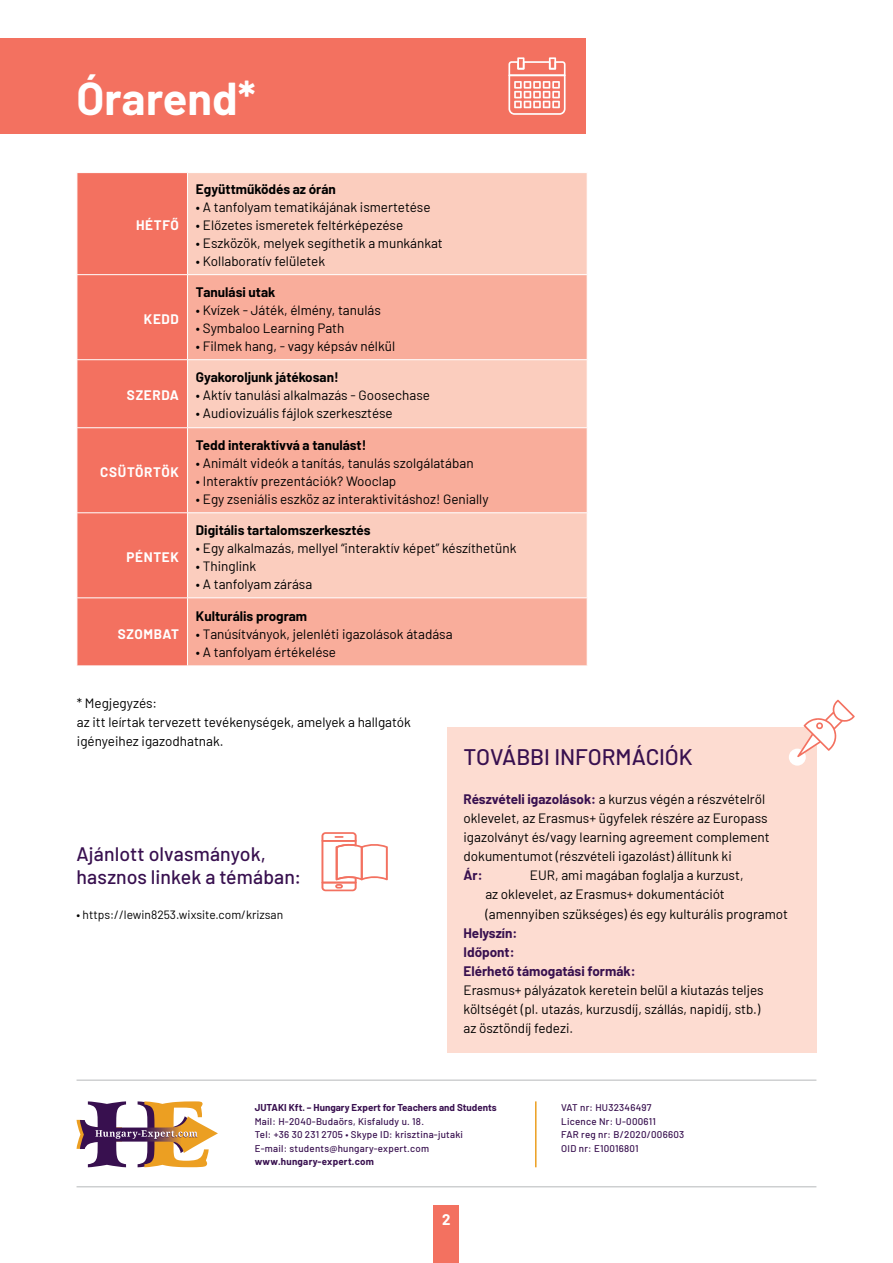
<style>
.page{position:relative;width:893px;height:1263px;background:#fff}
.page>*{position:absolute;margin:0;border:0;box-sizing:border-box;transform-origin:0 0}
.t1{font:700 45px "Barlow";color:#fff}
.t2{font:500 22.5px "Barlow";letter-spacing:-.005em;color:#38104f}
.t3{font:500 19.5px/22.5px "Barlow";letter-spacing:.005em;color:#38104f}
.t4{font:700 15px "Barlow";color:#fff}
.t5{font:13.5px/19.2px "Barlow";color:#000}
.t6{font:700 13.5px "Barlow";color:#000}
.t7{font:700 13.5px/19.2px "Barlow";color:#38104f}
.t8{font:700 13.5px "Barlow";letter-spacing:.05em;color:#fff}
.t9{font:12px "Barlow";color:#000}
.t10{font:500 9.75px/13.5px "Barlow";letter-spacing:.025em;color:#38104f}
.t11{font:700 9.75px "Barlow";color:#38104f}
.t12{font:700 9.75px "Barlow";letter-spacing:.025em;color:#38104f}
.s1{font-weight:700;color:#38104f}
</style>
<div class="page">
<div style="left:447px;top:727px;width:369px;height:326px;background:#fddcd1"></div>
<div style="left:0;top:38px;width:585px;height:96px;background:#f37160"></div>
<div style="left:434px;top:1205px;width:25px;height:58px;background:#f37160"></div>
<div style="left:789px;top:749px;width:17px;height:17px;background:#fff;border-radius:50%"></div>
<svg style="left:797px;top:700px;width:58px;height:57px"></svg>
<div style="left:78px;top:173px;width:109px;height:492px;background:#f37160"></div>
<div style="left:188px;top:173px;width:399px;height:101px;background:#fbcdbe"></div>
<svg style="left:188px;top:275px;width:399px;height:390px;background:#f9b9a8"></svg>
<hr style="left:77px;top:274px;width:110px;height:1px;background:#fff">
<hr style="left:77px;top:359px;width:110px;height:1px;background:#fff">
<hr style="left:187px;top:359px;width:401px;height:1px;background:#fff">
<hr style="left:77px;top:427px;width:110px;height:1px;background:#fff">
<hr style="left:187px;top:427px;width:401px;height:1px;background:#fff">
<hr style="left:77px;top:512px;width:110px;height:1px;background:#fff">
<hr style="left:187px;top:512px;width:401px;height:1px;background:#fff">
<hr style="left:77px;top:597px;width:110px;height:1px;background:#fff">
<hr style="left:187px;top:597px;width:401px;height:1px;background:#fff">
<hr style="left:535px;top:1101px;width:1px;height:66px;background:#ec9f22">
<hr style="left:77px;top:1080px;width:739px;height:1px;background:#b6b8ba">
<hr style="left:77px;top:1186px;width:739px;height:1px;background:#b6b8ba">
<svg style="left:77px;top:1101px;width:141px;height:66px"></svg>
<svg style="left:508px;top:57px;width:58px;height:58px"></svg>
<svg style="left:321px;top:832px;width:67px;height:59px"></svg>
<h1 class="t1" style="left:77px;top:65px;width:181px">Órarend*</h1>
<p class="t8" style="left:136px;top:216px;width:44px">HÉTFŐ</p>
<p class="t8" style="left:144px;top:309px;width:37px">KEDD</p>
<p class="t8" style="left:127px;top:386px;width:53px">SZERDA</p>
<p class="t8" style="left:100px;top:462px;width:80px">CSÜTÖRTÖK</p>
<p class="t8" style="left:126px;top:547px;width:54px">PÉNTEK</p>
<p class="t6" style="left:196px;top:179px;width:141px">Együttműködés az órán</p>
<p class="t5" style="left:196px;top:197px;width:236px">• A tanfolyam tematikájának ismertetése</p>
<p class="t5" style="left:196px;top:215px;width:209px">• Előzetes ismeretek feltérképezése</p>
<p class="t5" style="left:196px;top:233px;width:248px">• Eszközök, melyek segíthetik a munkánkat</p>
<p class="t5" style="left:196px;top:251px;width:131px">• Kollaboratív felületek</p>
<p class="t6" style="left:196px;top:282px;width:81px">Tanulási utak</p>
<p class="t5" style="left:196px;top:299px;width:186px">• Kvízek - Játék, élmény, tanulás</p>
<p class="t5" style="left:196px;top:317px;width:150px">• Symbaloo Learning Path</p>
<p class="t5" style="left:196px;top:335px;width:201px">• Filmek hang, - vagy képsáv nélkül</p>
<p class="t6" style="left:196px;top:368px;width:144px">Gyakoroljunk játékosan!</p>
<p class="t5" style="left:196px;top:385px;width:236px">• Aktív tanulási alkalmazás - Goosechase</p>
<p class="t5" style="left:196px;top:403px;width:198px">• Audiovizuális fájlok szerkesztése</p>
<p class="t6" style="left:196px;top:435px;width:172px">Tedd interaktívvá a tanulást!</p>
<p class="t5" style="left:196px;top:452px;width:279px">• Animált videók a tanítás, tanulás szolgálatában</p>
<p class="t5" style="left:196px;top:470px;width:202px">• Interaktív prezentációk? Wooclap</p>
<p class="t5" style="left:196px;top:488px;width:294px">• Egy zseniális eszköz az interaktivitáshoz! Genially</p>
<p class="t6" style="left:196px;top:520px;width:176px">Digitális tartalomszerkesztés</p>
<p class="t5" style="left:196px;top:537px;width:322px">• Egy alkalmazás, mellyel “interaktív képet” készíthetünk</p>
<p class="t5" style="left:196px;top:555px;width:62px">• Thinglink</p>
<p class="t5" style="left:196px;top:573px;width:118px">• A tanfolyam zárása</p>
<p class="t6" style="left:196px;top:606px;width:113px">Kulturális program</p>
<p class="t5" style="left:196px;top:623px;width:258px">• Tanúsítványok, jelenléti igazolások átadása</p>
<p class="t5" style="left:196px;top:641px;width:142px">• A tanfolyam értékelése</p>
<p class="t5" style="left:77px;top:692px;width:335px">* Megjegyzés:<br>az itt leírtak tervezett tevékenységek, amelyek a hallgatók igényeihez igazodhatnak.</p>
<p class="t8" style="left:118px;top:624px;width:63px">SZOMBAT</p>
<h3 class="t3" style="left:77px;top:841px;width:226px">Ajánlott olvasmányok, hasznos linkek a témában:</h3>
<p class="t9" style="left:77px;top:905px;width:208px">• https://lewin8253.wixsite.com/krizsan</p>
<h2 class="t2" style="left:463px;top:741px;width:231px">TOVÁBBI INFORMÁCIÓK</h2>
<p class="t5" style="left:463px;top:788px;width:308px"><span class="s1">Részvételi igazolások:</span> a kurzus végén a részvételről oklevelet, az Erasmus+ ügyfelek részére az Europass igazolványt és/vagy learning agreement complement dokumentumot (részvételi igazolást) állítunk ki</p>
<p class="t7" style="left:463px;top:865px;width:21px">Ár:</p>
<p class="t5" style="left:485px;top:865px;width:304px;text-indent:45px">EUR, ami magában foglalja a kurzust,<br>az oklevelet, az Erasmus+ dokumentációt (amennyiben szükséges) és egy kulturális programot</p>
<p class="t7" style="left:463px;top:922px;width:174px">Helyszín:<br>Időpont:<br>Elérhető támogatási formák:</p>
<p class="t5" style="left:463px;top:979px;width:302px">Erasmus+ pályázatok keretein belül a kiutazás teljes költségét (pl. utazás, kurzusdíj, szállás, napidíj, stb.) az ösztöndíj fedezi.</p>
<p class="t11" style="left:255px;top:1100px;width:243px">JUTAKI Kft. – Hungary Expert for Teachers and Students</p>
<p class="t10" style="left:255px;top:1113px;width:210px">Mail: H-2040-Budaörs, Kisfaludy u. 18.<br>Tel: +36 30 231 2705 • Skype ID: krisztina-jutaki<br>E-mail: students@hungary-expert.com</p>
<p class="t12" style="left:255px;top:1154px;width:121px">www.hungary-expert.com</p>
<p class="t4" style="left:442px;top:1208px;width:10px">2</p>
<p class="t10" style="left:561px;top:1100px;width:124px">VAT nr: HU32346497<br>Licence Nr: U-000611<br>FAR reg nr: B/2020/006603<br>OID nr: E10016801</p>
</div>
